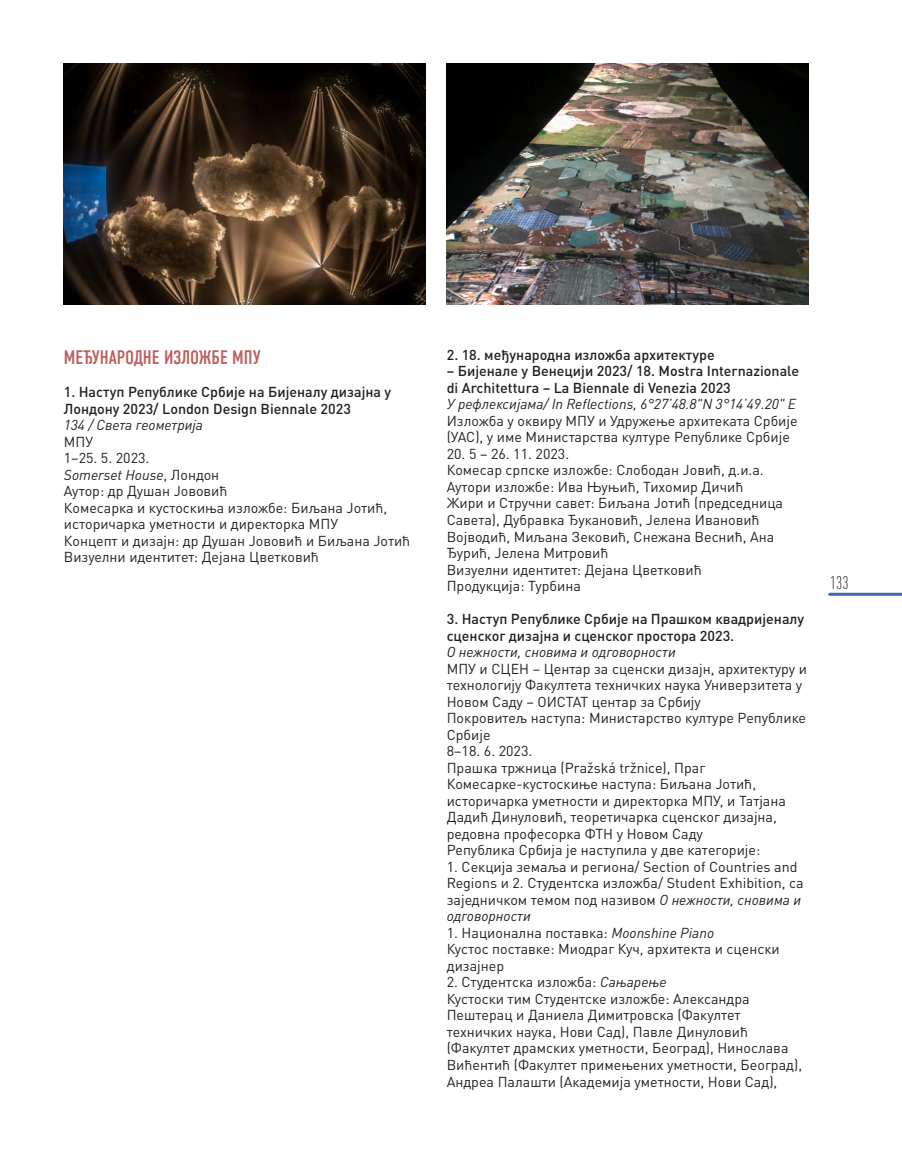
<style>
.page{position:relative;width:902px;height:1166px;background:#fff}
.page>*{position:absolute;margin:0;border:0;box-sizing:border-box;transform-origin:0 0}
.BODY{font:19.5px "DIN Condensed";color:#bb5f5f}
.t1{font:300 condensed 18px "DIN Pro";color:#231f20}
.t2{font:14.25px/16.5px "DIN Pro";color:#231f20}
.t3{font:500 14.25px/16.5px "DIN Pro";color:#231f20}
.t4{font:italic 14.25px "DIN Pro";color:#231f20}
.s1{font-style:normal}
.s2{font-style:italic}
</style>
<div class="page">
<hr style="left:829px;top:592px;width:72px;height:3px;background:#3c69a8">
<img style="left:64px;top:64px;width:361px;height:240px">
<img style="left:446px;top:64px;width:362px;height:240px">
<p class="BODY" style="left:64px;top:346px;width:198px">МЕЂУНАРОДНЕ ИЗЛОЖБЕ МПУ</p>
<p class="t3" style="left:64px;top:382px;width:329px">1. Наступ Републике Србије на Бијеналу дизајна у<br>Лондону 2023/ London Design Biennale 2023</p>
<p class="t4" style="left:64px;top:413px;width:141px">134 / Света геометрија</p>
<p class="t2" style="left:64px;top:431px;width:31px">МПУ</p>
<p class="t2" style="left:64px;top:448px;width:87px">1–25. 5. 2023.</p>
<p class="t4" style="left:64px;top:463px;width:157px">Somerset House<span class="s1">, Лондон</span></p>
<p class="t2" style="left:64px;top:481px;width:165px">Аутор: др Душан Јововић</p>
<p class="t2" style="left:64px;top:497px;width:325px">Комесарка и кустоскиња изложбе: Биљана Јотић, историчарка уметности и директорка МПУ</p>
<p class="t2" style="left:64px;top:530px;width:348px">Концепт и дизајн: др Душан Јововић и Биљана Јотић</p>
<p class="t2" style="left:64px;top:547px;width:256px">Визуелни идентитет: Дејана Цветковић</p>
<p class="t3" style="left:446px;top:345px;width:269px">2. 18. међународна изложба архитектуре</p>
<p class="t3" style="left:446px;top:361px;width:354px">– Бијенале у Венецији 2023/ 18. Mostra Internazionale di Architettura – La Biennale di Venezia 2023</p>
<p class="t4" style="left:446px;top:393px;width:351px">У рефлексијама/ In Reflections, 6°27’48.8"N 3°14’49.20" E</p>
<p class="t2" style="left:446px;top:411px;width:352px">Изложба у оквиру МПУ и Удружење архитеката Србије (УАС), у име Министарства културе Републике Србије</p>
<p class="t2" style="left:446px;top:444px;width:124px">20. 5 – 26. 11. 2023.</p>
<p class="t2" style="left:446px;top:460px;width:318px">Комесар српске изложбе: Слободан Јовић, д.и.а.</p>
<p class="t2" style="left:446px;top:477px;width:298px">Аутори изложбе: Ива Њуњић, Тихомир Дичић</p>
<p class="t2" style="left:446px;top:493px;width:338px">Жири и Стручни савет: Биљана Јотић (председница Савета), Дубравка Ђукановић, Јелена Ивановић Војводић, Миљана Зековић, Снежана Веснић, Ана Ђурић, Јелена Митровић</p>
<p class="t2" style="left:446px;top:559px;width:256px">Визуелни идентитет: Дејана Цветковић</p>
<p class="t2" style="left:446px;top:576px;width:136px">Продукција: Турбина</p>
<p class="t3" style="left:446px;top:609px;width:359px">3. Наступ Републике Србије на Прашком квадријеналу сценског дизајна и сценског простора 2023.</p>
<p class="t4" style="left:446px;top:640px;width:230px">О нежности, сновима и одговорности</p>
<p class="t2" style="left:446px;top:658px;width:362px">МПУ и СЦЕН – Центар за сценски дизајн, архитектуру и технологију Факултета техничких наука Универзитета у<br>Новом Саду – ОИСТАТ центар за Србију</p>
<p class="t2" style="left:446px;top:708px;width:361px">Покровитељ наступа: Министарство културе Републике<br>Србије</p>
<p class="t2" style="left:446px;top:741px;width:87px">8–18. 6. 2023.</p>
<p class="t2" style="left:446px;top:757px;width:260px">Прашка тржница (Pražská tržnice), Праг</p>
<p class="t2" style="left:446px;top:774px;width:341px">Комесарке-кустоскиње наступа: Биљана Јотић, историчарка уметности и директорка МПУ, и Татјана Дадић Динуловић, теоретичарка сценског дизајна, редовнa професоркa ФТН у Новом Саду</p>
<p class="t2" style="left:446px;top:840px;width:315px">Република Србија је наступила у две категорије:</p>
<p class="t2" style="left:446px;top:856px;width:358px">1. Секција земаља и региона/ Section of Countries and Regions и 2. Студентска изложба/ Student Exhibition, са заједничком темом под називом <span class="s2">О нежности, сновима и одговорности</span></p>
<p class="t2" style="left:446px;top:922px;width:269px">1. Национална поставка: <span class="s2">Moonshine Piano</span></p>
<p class="t2" style="left:446px;top:939px;width:334px">Кустос поставке: Миодраг Куч, архитекта и сценски дизајнер</p>
<p class="t2" style="left:446px;top:972px;width:221px">2. Студентска изложба: <span class="s2">Сањарење</span></p>
<p class="t2" style="left:446px;top:988px;width:357px">Кустоски тим Студентске изложбе: Александра Пештерац и Даниела Димитровска (Факултет техничких наука, Нови Сад), Павле Динуловић (Факултет драмских уметности, Београд), Нинослава Вићентић (Факултет примењених уметности, Београд), Андреа Палашти (Академија уметности, Нови Сад),</p>
<p class="t1" style="left:830px;top:570px;width:20px">133</p>
</div>
